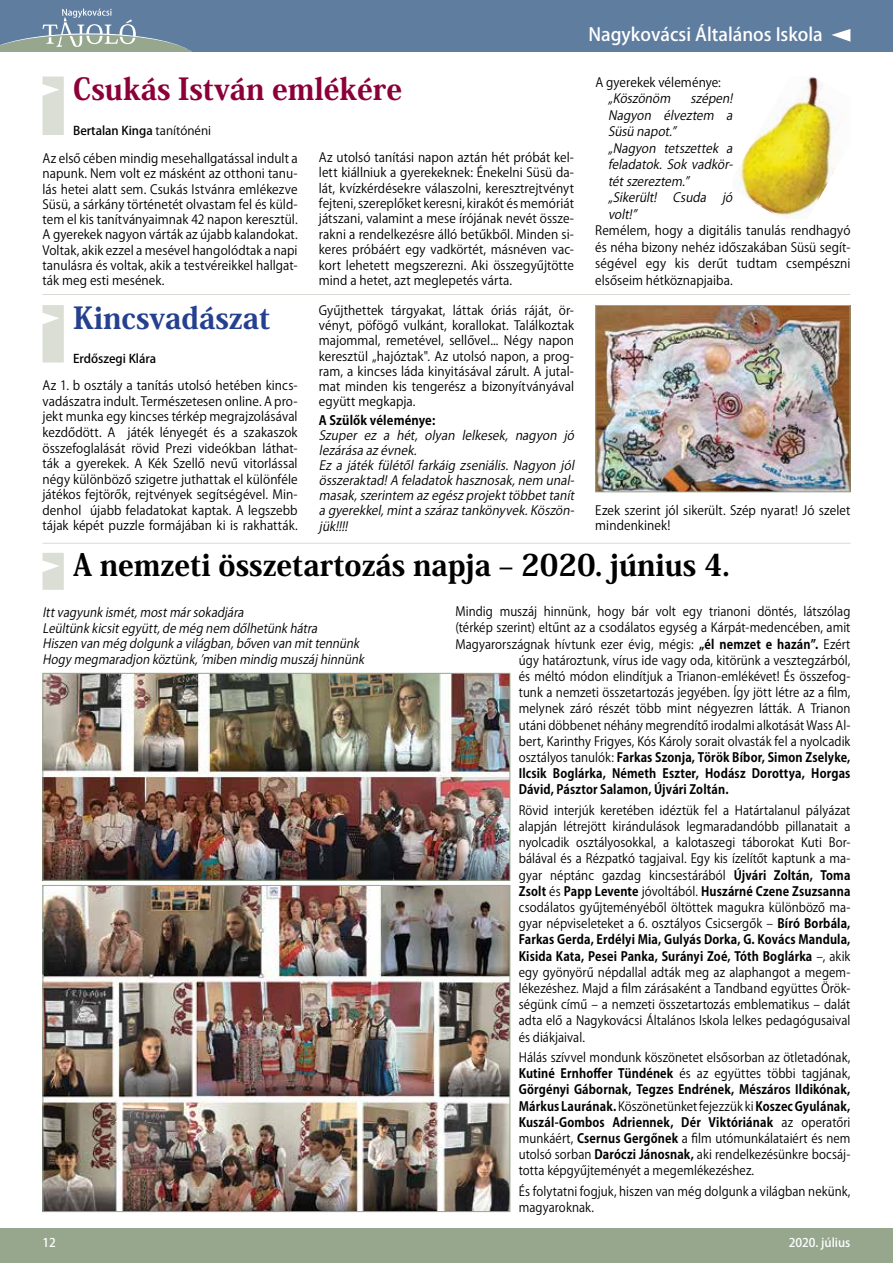
<style>
.page{position:relative;width:893px;height:1263px;background:#fff}
.page>*{position:absolute;margin:0;border:0;box-sizing:border-box;transform-origin:0 0}
.t1{font:800 30px "Koz Min Pr 6 N";color:#000}
.t2{font:800 30px "Koz Min Pr 6 N";color:#8b0039}
.t3{font:800 30px "Koz Min Pr 6 N";color:#25408f}
.t4{font:500 18px "Koz Go Pr 6 N";color:#fff}
.t5{font:12.75px/16.2px "Koz Go Pr 6 N";letter-spacing:.005em;color:#000;text-align:justify;scale:.92 1}
.t6{font:12.75px/15.6px "Koz Go Pr 6 N";letter-spacing:.005em;color:#000;text-align:justify;scale:.95 1}
.t7{font:italic 12.75px/16.5px "Koz Go Pr 6 N";letter-spacing:.005em;color:#000;scale:.95 1}
.t8{font:italic 12.75px/15.8px "Koz Go Pr 6 N";letter-spacing:.005em;color:#000;scale:.92 1}
.t9{font:700 12.75px "Koz Go Pr 6 N";letter-spacing:.01em;color:#000;scale:.92 1}
.t10{font:700 12.75px "Koz Go Pr 6 N";letter-spacing:.01em;color:#000;scale:.95 1}
.t11{font:500 12px "Koz Go Pr 6 N";color:#000}
.t12{font:500 12px "Koz Go Pr 6 N";color:#fff}
.s1{font-weight:400}
.s2{font-weight:700}
</style>
<div class="page">
<div style="left:0;top:1229px;width:893px;height:34px;background:#96a78e"></div>
<div style="left:0;top:0;width:893px;height:51px;background:#5f7d9f"></div>
<svg style="left:0;top:9px;width:191px;height:42px"></svg>
<svg style="left:831px;top:29px;width:19px;height:13px"></svg>
<svg style="left:43px;top:77px;width:21px;height:58px"></svg>
<img style="left:733px;top:77px;width:113px;height:142px">
<svg style="left:43px;top:305px;width:21px;height:57px"></svg>
<img style="left:597px;top:307px;width:251px;height:183px">
<div style="left:595px;top:305px;width:255px;height:187px;border:1px solid #96a78e"></div>
<svg style="left:43px;top:553px;width:21px;height:37px"></svg>
<img style="left:45px;top:887px;width:463px;height:323px">
<div style="left:43px;top:885px;width:467px;height:327px;border:1px solid #96a78e"></div>
<img style="left:45px;top:675px;width:463px;height:204px">
<div style="left:43px;top:673px;width:467px;height:208px;border:1px solid #96a78e"></div>
<hr style="left:43px;top:294px;width:807px;height:1px;background:#96a78e">
<hr style="left:43px;top:543px;width:807px;height:1px;background:#96a78e">
<h1 class="t2" style="left:73px;top:72px;width:331px">Csukás István emlékére</h1>
<p class="t11" style="left:73px;top:123px;width:140px">Bertalan Kinga <span class="s1">tanítónéni</span></p>
<p class="t6" style="left:43px;top:151px;width:270px;line-height:15.1px">Az első cében mindig mesehallgatással indult a napunk. Nem volt ez másként az otthoni tanu&shy;lás hetei alatt sem. Csukás Istvánra emlékezve Süsü, a sárkány történetét olvastam fel és küld&shy;tem el kis tanítványaimnak 42 napon keresztül.<br>A gyerekek nagyon várták az újabb kalandokat.<br>Voltak, akik ezzel a mesével hangolódtak a napi tanulásra és voltak, akik a testvéreikkel hallgat&shy;ták meg esti mesének.</p>
<p class="t6" style="left:319px;top:150px;width:270px">Az utolsó tanítási napon aztán hét próbát kel&shy;lett kiállniuk a gyerekeknek: Énekelni Süsü da&shy;lát, kvízkérdésekre válaszolni, keresztrejtvényt fejteni, szereplőket keresni, kirakót és memóriát játszani, valamint a mese írójának nevét össze&shy;rakni a rendelkezésre álló betűkből. Minden si&shy;keres próbáért egy vadkörtét, másnéven vac&shy;kort lehetett megszerezni. Aki összegyűjtötte mind a hetet, azt meglepetés várta.</p>
<h1 class="t3" style="left:73px;top:301px;width:199px">Kincsvadászat</h1>
<p class="t11" style="left:73px;top:351px;width:85px">Erdőszegi Klára</p>
<p class="t6" style="left:43px;top:378px;width:270px">Az 1. b osztály a tanítás utolsó hetében kincs&shy;vadászatra indult. Természetesen online. A pro&shy;jekt munka egy kincses térkép megrajzolásával kezdődött. A játék lényegét és a szakaszok összefoglalását rövid Prezi videókban láthat&shy;ták a gyerekek. A Kék Szellő nevű vitorlással négy különböző szigetre juthattak el különféle játékos fejtörők, rejtvények segítségével. Min&shy;denhol újabb feladatokat kaptak. A legszebb tájak képét puzzle formájában ki is rakhatták.</p>
<p class="t6" style="left:319px;top:303px;width:270px;line-height:15px">Gyűjthettek tárgyakat, láttak óriás ráját, ör&shy;vényt, pöfögő vulkánt, korallokat. Találkoztak majommal, remetével, sellővel... Négy napon keresztül „hajóztak". Az utolsó napon, a prog&shy;ram, a kincses láda kinyitásával zárult. A jutal&shy;mat minden kis tengerész a bizonyítványával együtt megkapja.</p>
<p class="t10" style="left:319px;top:413px;width:124px">A Szülők véleménye:</p>
<p class="t7" style="left:319px;top:428px;width:274px;line-height:15px">Szuper ez a hét, olyan lelkesek, nagyon jó lezárásaazévnek.<br>Ez a játék fülétől farkáig zseniális. Nagyon jól összeraktad!A feladatokhasznosak,nem unal&shy;masak,szerintem azegészprojekttöbbettanít agyerekkel,mintaszáraztankönyvek.Köszön&shy;jük!!!!</p>
<h2 class="t4" style="left:588px;top:25px;width:236px">Nagykovácsi Általános Iskola</h2>
<p class="t6" style="left:595px;top:75px;width:134px">A gyerekek véleménye:</p>
<p class="t7" style="left:608px;top:91px;width:71px">„Köszönöm</p>
<p class="t7" style="left:608px;top:91px;width:137px;text-indent:82px">szépen!<br>Nagyon élveztem a<br>Süsünapot.”<br>„Nagyon tetszettek a feladatok. Sok vadkör&shy;tétszereztem.” „Sikerült! Csuda jó volt!”</p>
<p class="t6" style="left:595px;top:223px;width:270px;line-height:16.5px">Remélem, hogy a digitális tanulás rendhagyó és néha bizony nehéz időszakában Süsü segít&shy;ségével egy kis derűt tudtam csempészni elsőseim hétköznapjaiba.</p>
<p class="t6" style="left:595px;top:503px;width:270px;line-height:15px">Ezek szerint jól sikerült. Szép nyarat! Jó szelet mindenkinek!</p>
<h1 class="t1" style="left:73px;top:548px;width:658px">A nemzeti összetartozás napja – 2020. június 4.</h1>
<p class="t8" style="left:43px;top:605px;width:355px">Ittvagyunkismét,mostmársokadjára Leültünkkicsitegyütt,demégnem dőlhetünkhátra Hiszenvanmégdolgunkavilágban,bővenvanmittennünk Hogymegmaradjonköztünk,’mibenmindigmuszáj hinnünk</p>
<p class="t5" style="left:455px;top:604px;width:431px">Mindig muszáj hinnünk, hogy bár volt egy trianoni döntés, látszólag</p>
<p class="t5" style="left:455px;top:620px;width:431px">(térkép szerint) eltűnt az a csodálatos egység a Kárpát-medencében, amit</p>
<p class="t5" style="left:455px;top:636px;width:431px">Magyarországnak hívtunk ezer évig, mégis: <span class="s2">„él nemzet e hazán”.</span> Ezért</p>
<p class="t5" style="left:519px;top:652px;width:362px">úgy határoztunk, vírus ide vagy oda, kitörünk a vesztegzárból,</p>
<p class="t5" style="left:519px;top:668px;width:362px">és méltó módon elindítjuk a Trianon-emlékévet! És összefog-</p>
<p class="t5" style="left:519px;top:685px;width:362px">tunk a nemzeti összetartozás jegyében. Így jött létre az a film,</p>
<p class="t5" style="left:519px;top:701px;width:362px">melynek záró részét több mint négyezren látták. A Trianon</p>
<p class="t5" style="left:519px;top:717px;width:362px">utáni döbbenet néhány megrendítő irodalmi alkotását Wass Al-</p>
<p class="t5" style="left:519px;top:733px;width:362px">bert, Karinthy Frigyes, Kós Károly sorait olvasták fel a nyolcadik</p>
<p class="t9" style="left:519px;top:750px;width:362px"><span class="s1">osztályos tanulók:</span> Farkas Szonja, Török Bíbor, Simon Zselyke,</p>
<p class="t9" style="left:519px;top:766px;width:362px">Ilcsik Boglárka, Németh Eszter, Hodász Dorottya, Horgas</p>
<p class="t9" style="left:519px;top:782px;width:229px">Dávid, Pásztor Salamon, Újvári Zoltán.</p>
<p class="t5" style="left:519px;top:802px;width:362px">Rövid interjúk keretében idéztük fel a Határtalanul pályázat alapján létrejött kirándulások legmaradandóbb pillanatait a nyolcadik osztályosokkal, a kalotaszegi táborokat Kuti Bor&shy;bálával és a Rézpatkó tagjaival. Egy kis ízelítőt kaptunk a ma&shy;gyar néptánc gazdag kincsestárából <span class="s2">Újvári Zoltán, Toma Zsolt</span> és <span class="s2">Papp Levente</span> jóvoltából. <span class="s2">Huszárné Czene Zsuzsanna </span>csodálatos gyűjteményéből öltöttek magukra különböző ma&shy;gyar népviseleteket a 6. osztályos Csicsergők – <span class="s2">Bíró Borbála, Farkas Gerda, Erdélyi Mia, Gulyás Dorka, G. Kovács Mandula, Kisida Kata, Pesei Panka, Surányi Zoé, Tóth Boglárka</span> –, akik egy gyönyörű népdallal adták meg az alaphangot a megem&shy;lékezéshez. Majd a film zárásaként a Tandband együttes Örök&shy;ségünk című – a nemzeti összetartozás emblematikus – dalát adta elő a Nagykovácsi Általános Iskola lelkes pedagógusaival és diákjaival.</p>
<p class="t5" style="left:519px;top:1049px;width:362px">Hálás szívvel mondunk köszönetet elsősorban az ötletadónak, <span class="s2">Kutiné Ernhoffer Tündének</span> és az együttes többi tagjának, <span class="s2">Görgényi Gábornak, Tegzes Endrének, Mészáros Ildikónak, Márkus Laurának.</span> Köszönetünket fejezzük ki <span class="s2">Koszec Gyulának, Kuszál-Gombos Adriennek, Dér Viktóriának</span> az operatőri munkáért, <span class="s2">Csernus Gergőnek</span> a film utómunkálataiért és nem utolsó sorban <span class="s2">Daróczi Jánosnak,</span> aki rendelkezésünkre bocsáj&shy;totta képgyűjteményét a megemlékezéshez.</p>
<p class="t5" style="left:519px;top:1183px;width:362px">És folytatni fogjuk, hiszen van még dolgunk a világban nekünk, magyaroknak.</p>
<p class="t12" style="left:789px;top:1236px;width:63px">2020. július</p>
<p class="t12" style="left:43px;top:1236px;width:15px">1 24</p>
<p class="t12" style="left:775px;top:1236px;width:61px">2015. márc</p>
</div>
